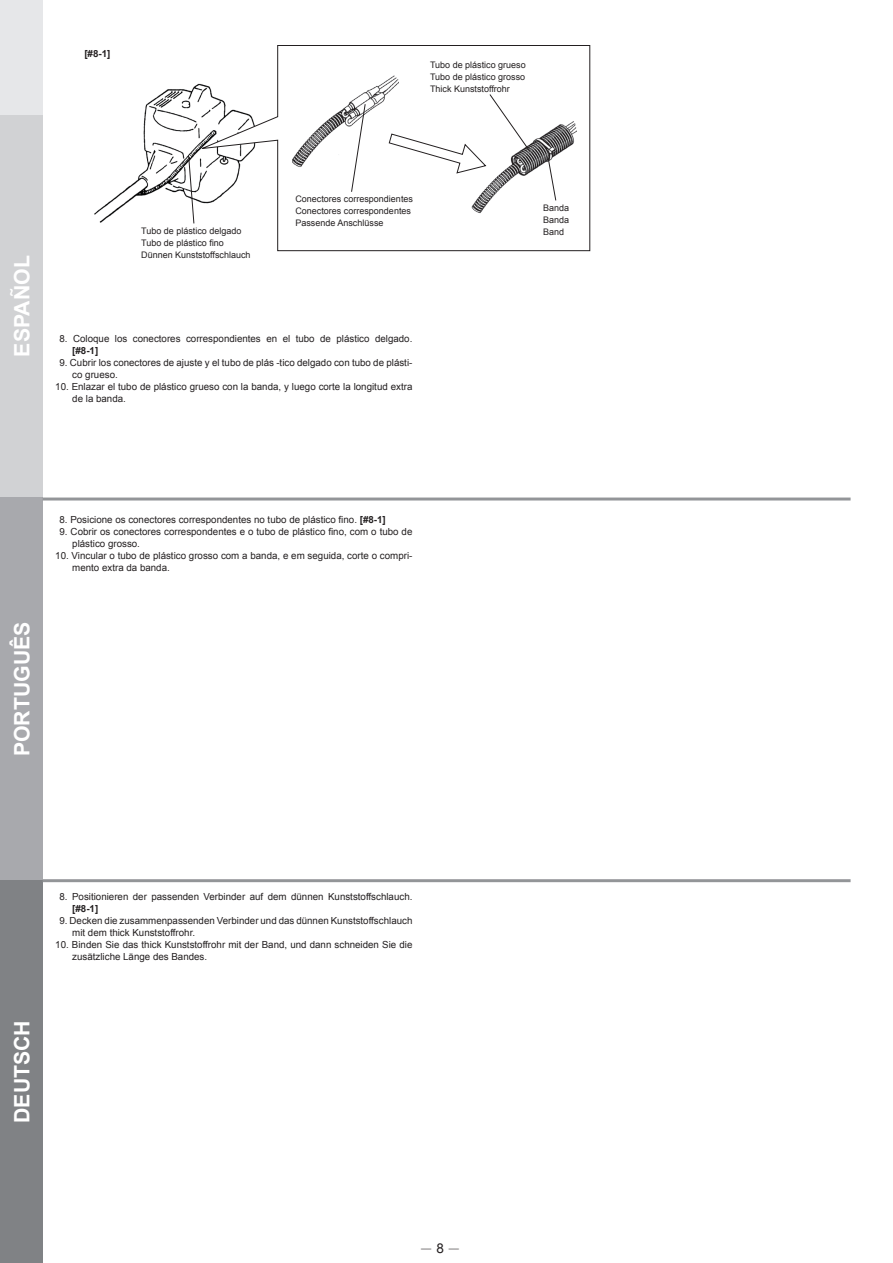
<style>
.page{position:relative;width:893px;height:1263px;background:#fff}
.page>*{position:absolute;margin:0;border:0;box-sizing:border-box;transform-origin:0 0}
.t1{font:700 21.3px "Arial";color:#fff}
.t2{font:13.5px "Koz Min Pr 6 N";color:#231f20}
.t3{font:9.75px/12px "Arial";color:#231f20}
.t4{font:700 9.75px "Arial";color:#231f20}
.t5{font:9px/12px "Arial";color:#231f20;text-align:justify}
.s1{font-weight:700}
.s2{font-family:"Arial"}
</style>
<div class="page">
<img style="left:94px;top:83px;width:105px;height:140px">
<svg style="left:199px;top:45px;width:391px;height:206px"></svg>
<img style="left:292px;top:73px;width:106px;height:99px">
<img style="left:471px;top:121px;width:105px;height:93px">
<div style="left:0;top:0;width:43px;height:115px;background:#e6e7e9"></div>
<div style="left:0;top:115px;width:43px;height:382px;background:#d1d2d4"></div>
<div style="left:0;top:497px;width:43px;height:383px;background:#a8a9ad"></div>
<div style="left:0;top:880px;width:43px;height:383px;background:#808285"></div>
<hr style="left:43px;top:497px;width:808px;height:3px;background:#939598">
<hr style="left:43px;top:879px;width:808px;height:3px;background:#939598">
<svg style="left:548px;top:157px;width:8px;height:44px"></svg>
<svg style="left:351px;top:104px;width:15px;height:88px"></svg>
<svg style="left:389px;top:94px;width:141px;height:79px"></svg>
<svg style="left:188px;top:157px;width:6px;height:67px"></svg>
<p class="t4" style="left:84px;top:47px;width:28px">[#8-1]</p>
<p class="t5" style="left:430px;top:59px;width:97px">Tubo de plástico grueso Tubo de plástico grosso Thick Kunststoffrohr</p>
<h1 class="t1" style="left:8px;top:357px;width:103px;rotate:-90deg">ESPAÑOL</h1>
<p class="t5" style="left:141px;top:225px;width:111px;text-align:left">Tubo de plástico delgado<br>Tubo de plástico fino<br>Dünnen Kunststoffschlauch</p>
<p class="t5" style="left:295px;top:193px;width:119px;text-align:left">Conectores correspondientes<br>Conectores correspondentes<br>Passende Anschlüsse</p>
<p class="t3" style="left:60px;top:333px;width:354px">8. Coloque los conectores correspondientes en el tubo de plástico delgado.</p>
<p class="t4" style="left:72px;top:344px;width:28px">[#8-1]</p>
<p class="t3" style="left:72px;top:357px;width:342px;text-indent:-13px">9. Cubrir los conectores de ajuste y el tubo de plás -tico delgado con tubo de plásti&shy;co grueso.</p>
<p class="t3" style="left:72px;top:381px;width:342px;text-indent:-17px">10. Enlazar el tubo de plástico grueso con la banda, y luego corte la longitud extra de la banda.</p>
<p class="t5" style="left:543px;top:202px;width:28px">Banda Banda Band</p>
<h1 class="t1" style="left:8px;top:756px;width:136px;rotate:-90deg">PORTUGUÊS</h1>
<p class="t3" style="left:60px;top:514px;width:328px">8. Posicione os conectores correspondentes no tubo de plástico fino. <span class="s1">[#8-1]</span></p>
<p class="t3" style="left:72px;top:526px;width:342px;text-indent:-13px">9. Cobrir os conectores correspondentes e o tubo de plástico fino, com o tubo de plástico grosso.</p>
<p class="t3" style="left:72px;top:550px;width:342px;text-indent:-17px">10. Vincular o tubo de plástico grosso com a banda, e em seguida, corte o compri&shy;mento extra da banda.</p>
<h1 class="t1" style="left:8px;top:1123px;width:104px;rotate:-90deg">DEUTSCH</h1>
<p class="t3" style="left:60px;top:891px;width:354px">8. Positionieren der passenden Verbinder auf dem dünnen Kunststoffschlauch.</p>
<p class="t4" style="left:72px;top:902px;width:28px">[#8-1]</p>
<p class="t3" style="left:72px;top:915px;width:342px;text-indent:-13px">9. Decken die zusammenpassenden Verbinder und das dünnen Kunststoffschlauch mit dem thick Kunststoffrohr.</p>
<p class="t3" style="left:72px;top:939px;width:342px;text-indent:-17px">10. Binden Sie das thick Kunststoffrohr mit der Band, und dann schneiden Sie die zusätzliche Länge des Bandes.</p>
<h2 class="t2" style="left:419px;top:1241px;width:43px">−<span class="s2">8</span>−</h2>
</div>
